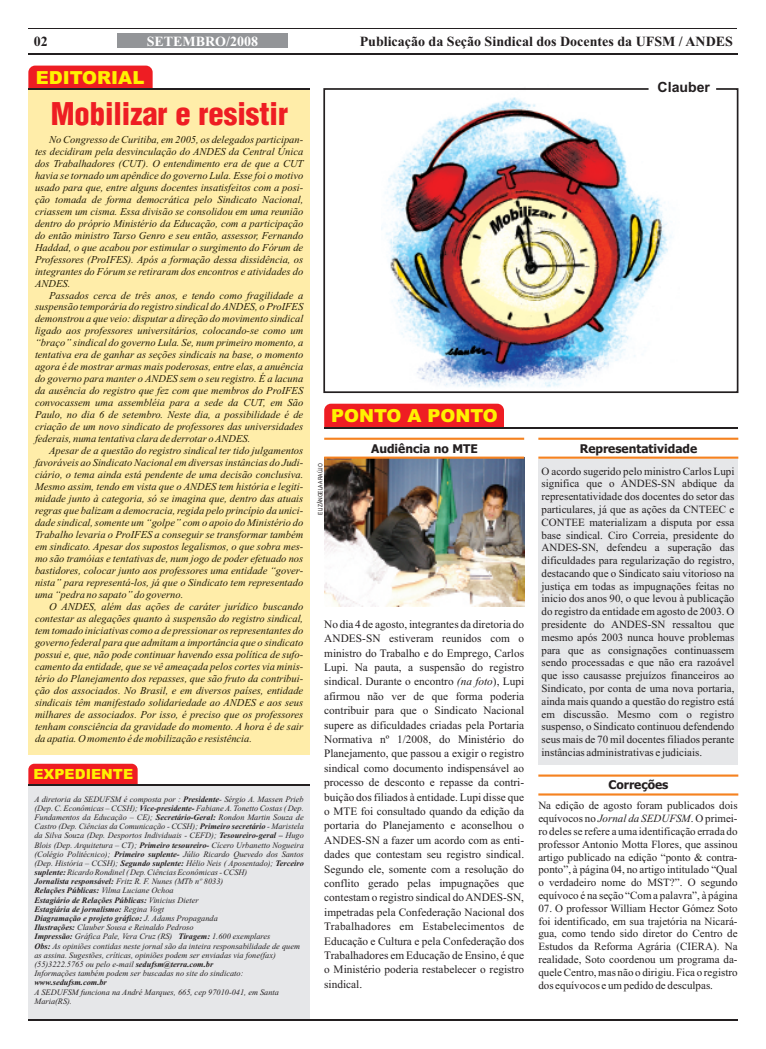
<style>
.page{position:relative;width:766px;height:1049px;background:#fff}
.page>*{position:absolute;margin:0;border:0;box-sizing:border-box;transform-origin:0 0}
.t1{font:30.6px "Switzerland Cond Black Plain";color:#ee1d23}
.t2{font:900 18px "Arial";color:#fff101}
.t3{font:700 14.1px "Arial";color:#231f20}
.t4{font:700 14px "Times New Roman";color:#231f20}
.t5{font:700 14px "Times New Roman";color:#fff}
.t6{font:900 14px "Arial";color:#fff101}
.t7{font:700 12px "Tahoma";color:#231f20}
.t8{font:11.3px/14.4px "Times New Roman";color:#231f20;text-align:justify}
.t9{font:11px/12.8px "Times New Roman";color:#231f20;text-align:justify}
.t10{font:italic 10.5px/12px "Times New Roman";color:#1f1903;text-align:justify}
.t11{font:italic 8.3px/9.2px "Times New Roman";color:#231f20}
.t12{font:italic 700 8.3px "Times New Roman";color:#231f20}
.t13{font:6px "Arial Narrow";color:#231f20}
.s1{font-weight:700}
.s2{font-style:italic}
</style>
<div class="page">
<img style="left:324px;top:459px;width:200px;height:148px">
<div style="left:538px;top:459px;width:200px;height:305px;background:#e6e7e9"></div>
<div style="left:28px;top:90px;width:282px;height:664px;background:#ffeda9"></div>
<div style="left:28px;top:66px;width:125px;height:22px;background:#ee1d23"></div>
<hr style="left:28px;top:1019px;width:709px;height:2px;background:#231f20">
<hr style="left:28px;top:28px;width:709px;height:1px;background:#231f20">
<hr style="left:28px;top:53px;width:709px;height:2px;background:#231f20">
<div style="left:28px;top:785px;width:282px;height:234px;background:#e6e7e9"></div>
<div style="left:28px;top:764px;width:110px;height:20px;background:#ee1d23"></div>
<hr style="left:28px;top:784px;width:282px;height:2px;background:#231f20">
<div style="left:324px;top:404px;width:180px;height:23px;background:#ee1d23"></div>
<hr style="left:324px;top:427px;width:413px;height:2px;background:#231f20">
<img style="left:323px;top:88px;width:416px;height:305px">
<hr style="left:28px;top:88px;width:282px;height:2px;background:#231f20">
<hr style="left:324px;top:457px;width:200px;height:2px;background:#f58220">
<hr style="left:324px;top:438px;width:200px;height:2px;background:#f58220">
<div style="left:117px;top:34px;width:170px;height:14px;background:#939598"></div>
<hr style="left:538px;top:457px;width:200px;height:2px;background:#f58220">
<hr style="left:538px;top:438px;width:200px;height:2px;background:#f58220">
<hr style="left:538px;top:793px;width:200px;height:2px;background:#f58220">
<hr style="left:538px;top:774px;width:200px;height:3px;background:#f58220">
<h3 class="t5" style="left:147px;top:36px;width:113px">SETEMBRO/2008</h3>
<h3 class="t4" style="left:34px;top:36px;width:15px">02</h3>
<h3 class="t4" style="left:359px;top:36px;width:374px">Publicação da Seção Sindical dos Docentes da UFSM / ANDES</h3>
<h2 class="t2" style="left:36px;top:71px;width:110px">EDITORIAL</h2>
<h1 class="t1" style="left:51px;top:102px;width:239px">Mobilizar e resistir</h1>
<p class="t10" style="left:35px;top:134px;width:270px;text-indent:14px">No Congresso de Curitiba, em 2005, os delegados participan&shy;tes decidiram pela desvinculação do ANDES da Central Única dos Trabalhadores (CUT). O entendimento era de que a CUT havia se tornado um apêndice do governo Lula. Esse foi o motivo usado para que, entre alguns docentes insatisfeitos com a posi&shy;ção tomada de forma democrática pelo Sindicato Nacional, criassem um cisma. Essa divisão se consolidou em uma reunião dentro do próprio Ministério da Educação, com a participação do então ministro Tarso Genro e seu então, assessor, Fernando Haddad, o que acabou por estimular o surgimento do Fórum de Professores (ProIFES). Após a formação dessa dissidência, os integrantes do Fórum se retiraram dos encontros e atividades do ANDES.</p>
<p class="t10" style="left:35px;top:290px;width:270px;text-indent:14px">Passados cerca de três anos, e tendo como fragilidade a suspensão temporária do registro sindical do ANDES, o ProIFES demonstrou a que veio: disputar a direção do movimento sindical ligado aos professores universitários, colocando-se como um “braço” sindical do governo Lula. Se, num primeiro momento, a tentativa era de ganhar as seções sindicais na base, o momento agora é de mostrar armas mais poderosas, entre elas, a anuência do governo para manter o ANDES sem o seu registro. É a lacuna da ausência do registro que fez com que membros do ProIFES convocassem uma assembléia para a sede da CUT, em São Paulo, no dia 6 de setembro. Neste dia, a possibilidade é de criação de um novo sindicato de professores das universidades federais, numa tentativa clara de derrotar o ANDES.</p>
<p class="t10" style="left:35px;top:446px;width:270px;text-indent:14px">Apesar de a questão do registro sindical ter tido julgamentos favoráveis ao Sindicato Nacional em diversas instâncias do Judi&shy;ciário, o tema ainda está pendente de uma decisão conclusiva.<br>Mesmo assim, tendo em vista que o ANDES tem história e legiti&shy;midade junto à categoria, só se imagina que, dentro das atuais regras que balizam a democracia, regida pelo princípio da unici&shy;dade sindical, somente um “golpe” com o apoio do Ministério do Trabalho levaria o ProIFES a conseguir se transformar também em sindicato. Apesar dos supostos legalismos, o que sobra mes&shy;mo são tramóias e tentativas de, num jogo de poder efetuado nos bastidores, colocar junto aos professores uma entidade “gover&shy;nista” para representá-los, já que o Sindicato tem representado uma “pedra no sapato” do governo.</p>
<p class="t10" style="left:35px;top:601px;width:270px;text-indent:14px">O ANDES, além das ações de caráter jurídico buscando contestar as alegações quanto à suspensão do registro sindical, tem tomado iniciativas como a de pressionar os representantes do governo federal para que admitam a importância que o sindicato possui e, que, não pode continuar havendo essa política de sufo&shy;camento da entidade, que se vê ameaçada pelos cortes via minis&shy;tério do Planejamento dos repasses, que são fruto da contribui&shy;ção dos associados. No Brasil, e em diversos países, entidade sindicais têm manifestado solidariedade ao ANDES e aos seus milhares de associados. Por isso, é preciso que os professores tenham consciência da gravidade do momento. A hora é de sair da apatia. O momento é de mobilização e resistência.</p>
<h3 class="t6" style="left:33px;top:769px;width:101px">EXPEDIENTE</h3>
<p class="t11" style="left:34px;top:795px;width:271px">A diretoria da SEDUFSM é composta por : <span class="s1">Presidente</span>- Sérgio A. Massen Prieb (Dep. C. Econômicas – CCSH); <span class="s1">Vice-presidente-</span> Fabiane A. Tonetto Costas ( Dep.<br>Fundamentos da Educação – CE); <span class="s1">Secretário-Geral:</span> Rondon Martin Souza de Castro (Dep. Ciências da Comunicação - CCSH); <span class="s1">Primeiro secretário</span> - Maristela da Silva Souza (Dep. Desportos Individuais - CEFD); <span class="s1">Tesoureiro-geral –</span> Hugo Blois (Dep. Arquitetura – CT); <span class="s1">Primeiro tesoureiro-</span> Cícero Urbanetto Nogueira (Colégio Politécnico); <span class="s1">Primeiro suplente-</span> Júlio Ricardo Quevedo dos Santos (Dep. História – CCSH); <span class="s1">Segundo suplente:</span> Hélio Neis ( Aposentado); <span class="s1">Terceiro suplente:</span> Ricardo Rondinel ( Dep. Ciências Econômicas - CCSH)<br><span class="s1">Jornalista responsável:</span> Fritz R. F. Nunes (MTb nº 8033)<br><span class="s1">Relações Públicas:</span> Vilma Luciane Ochoa<br><span class="s1">Estagiário de Relações Públicas:</span> Vinicius Dieter<br><span class="s1">Estagiária de jornalismo:</span> Regina Vogt<br><span class="s1">Diagramação e projeto gráfico:</span> J. Adams Propaganda<br><span class="s1">Ilustrações:</span> Clauber Sousa e Reinaldo Pedroso<br><span class="s1">Impressão:</span> Gráfica Pale, Vera Cruz (RS) <span class="s1">Tiragem:</span> 1.600 exemplares<br><span class="s1">Obs:</span> As opiniões contidas neste jornal são da inteira responsabilidade de quem as assina. Sugestões, críticas, opiniões podem ser enviadas via fone(fax) (55)3222.5765 ou pelo e-mail <span class="s1">sedufsm@terra.com.br<br></span>Informações também podem ser buscadas no site do sindicato:</p>
<p class="t12" style="left:34px;top:980px;width:74px">www.sedufsm.com.br</p>
<p class="t11" style="left:34px;top:988px;width:246px">A SEDUFSM funciona na André Marques, 665, cep 97010-041, em Santa<br>Maria(RS).</p>
<h2 class="t2" style="left:331px;top:409px;width:168px">PONTO A PONTO</h2>
<p class="t13" style="left:318px;top:515px;width:53px;rotate:-90deg">ELIZÂNGELA ARAÚJO</p>
<p class="t7" style="left:371px;top:444px;width:108px">Audiência no MTE</p>
<p class="t8" style="left:324px;top:618px;width:201px">No dia 4 de agosto, integrantes da diretoria do ANDES-SN estiveram reunidos com o ministro do Trabalho e do Emprego, Carlos Lupi. Na pauta, a suspensão do registro sindical. Durante o encontro <span class="s2">(na foto</span>), Lupi afirmou não ver de que forma poderia contribuir para que o Sindicato Nacional supere as dificuldades criadas pela Portaria Normativa nº 1/2008, do Ministério do Planejamento, que passou a exigir o registro sindical como documento indispensável ao processo de desconto e repasse da contri&shy;buição dos filiados à entidade. Lupi disse que o MTE foi consultado quando da edição da portaria do Planejamento e aconselhou o ANDES-SN a fazer um acordo com as enti&shy;dades que contestam seu registro sindical.<br>Segundo ele, somente com a resolução do conflito gerado pelas impugnações que contestam o registro sindical do ANDES-SN, impetradas pela Confederação Nacional dos Trabalhadores em Estabelecimentos de Educação e Cultura e pela Confederação dos Trabalhadores em Educação de Ensino, é que o Ministério poderia restabelecer o registro sindical.</p>
<h3 class="t3" style="left:657px;top:82px;width:54px">Clauber</h3>
<p class="t7" style="left:579px;top:443px;width:119px">Representatividade</p>
<p class="t9" style="left:541px;top:465px;width:194px">O acordo sugerido pelo ministro Carlos Lupi significa que o ANDES-SN abdique da representatividade dos docentes do setor das particulares, já que as ações da CNTEEC e CONTEE materializam a disputa por essa base sindical. Ciro Correia, presidente do ANDES-SN, defendeu a superação das dificuldades para regularização do registro, destacando que o Sindicato saiu vitorioso na justiça em todas as impugnações feitas no inicio dos anos 90, o que levou à publicação do registro da entidade em agosto de 2003. O presidente do ANDES-SN ressaltou que mesmo após 2003 nunca houve problemas para que as consignações continuassem sendo processadas e que não era razoável que isso causasse prejuízos financeiros ao Sindicato, por conta de uma nova portaria, ainda mais quando a questão do registro está em discussão. Mesmo com o registro suspenso, o Sindicato continuou defendendo seus mais de 70 mil docentes filiados perante instâncias administrativas e judiciais.</p>
<p class="t7" style="left:608px;top:779px;width:61px">Correções</p>
<p class="t9" style="left:538px;top:800px;width:201px">Na edição de agosto foram publicados dois equívocos no <span class="s2">Jornal da SEDUFSM</span>. O primei&shy;ro deles se refere a uma identificação errada do professor Antonio Motta Flores, que assinou artigo publicado na edição “ponto &amp; contra&shy;ponto”, à página 04, no artigo intitulado “Qual o verdadeiro nome do MST?”. O segundo equívoco é na seção “Com a palavra”, à página</p>
<p class="t9" style="left:538px;top:903px;width:201px">07. O professor William Hector Gómez Soto foi identificado, em sua trajetória na Nicará&shy;gua, como tendo sido diretor do Centro de Estudos da Reforma Agrária (CIERA). Na realidade, Soto coordenou um programa da&shy;quele Centro, mas não o dirigiu. Fica o registro dos equívocos e um pedido de desculpas.</p>
</div>
